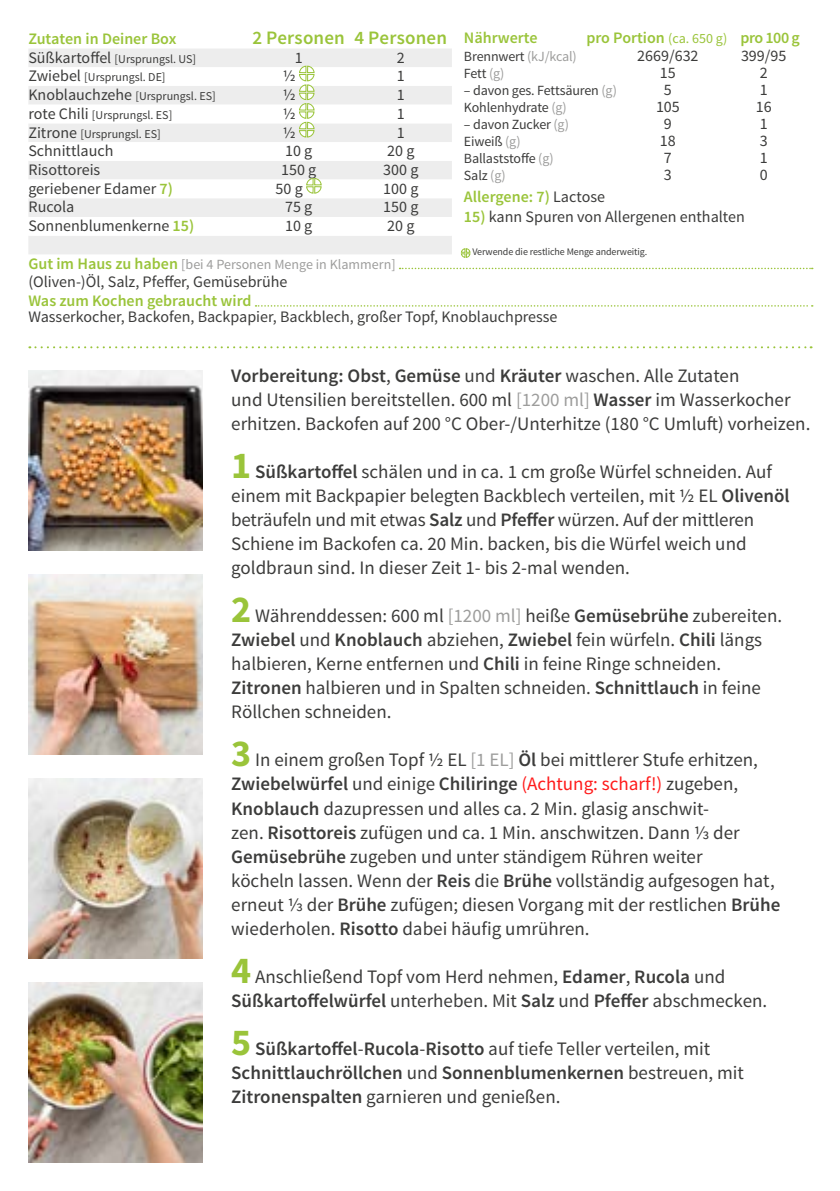
<style>
.page{position:relative;width:840px;height:1191px;background:#fff}
.page>*{position:absolute;margin:0;border:0;box-sizing:border-box;transform-origin:0 0}
.t1{font:19px/24px "Source Sans Pro";color:#3c3c3b}
.t2{font:600 19px/24px "Source Sans Pro";color:#3c3c3b}
.t3{font:600 19px "Source Sans Pro";letter-spacing:.01em;color:#9ac43a}
.t4{font:16px "Source Sans Pro";color:#3c3c3b}
.t5{font:600 16px "Source Sans Pro";color:#9ac43a}
.t6{font:14px "Source Sans Pro";letter-spacing:-.01em;color:#3c3c3b}
.t7{font:14px "Source Sans Pro";color:#9d9d9c}
.t8{font:12px "Source Sans Pro";color:#3c3c3b}
.t9{font:10px "Source Sans Pro";letter-spacing:-.01em;color:#3c3c3b}
.s1{font-size:16px}
.s2{font-weight:600;color:#9ac43a}
.s3{font-weight:400;font-size:14px}
.s4{color:#9d9d9c}
.s5{font-weight:400;color:#3c3c3b}
.s6{font-weight:600;font-size:16px;color:#9ac43a}
.s7{font-weight:600}
.s8{font-weight:700;font-size:38px;color:#9ac43a}
.s9{color:#ff1a1a}
.s10{font-weight:400}
</style>
<div class="page">
<svg style="left:460px;top:248px;width:11px;height:10px"></svg>
<svg style="left:399px;top:268px;width:413px;height:1px"></svg>
<svg style="left:255px;top:305px;width:557px;height:2px"></svg>
<div style="left:28px;top:49px;width:423px;height:205px;background:#ededed"></div>
<svg style="left:28px;top:67px;width:423px;height:169px"></svg>
<svg style="left:298px;top:65px;width:17px;height:73px"></svg>
<svg style="left:305px;top:177px;width:17px;height:17px"></svg>
<img style="left:28px;top:982px;width:175px;height:180px">
<img style="left:28px;top:778px;width:175px;height:180px">
<img style="left:28px;top:574px;width:175px;height:180px">
<img style="left:28px;top:370px;width:175px;height:180px">
<svg style="left:29px;top:346px;width:782px;height:2px"></svg>
<p class="t5" style="left:28px;top:29px;width:149px">Zutaten in Deiner Box</p>
<p class="t3" style="left:252px;top:26px;width:196px">2 Personen 4 Personen</p>
<p class="t8" style="left:28px;top:51px;width:169px"><span class="s1">Süßkartoffel</span> [Ursprungsl. US]</p>
<p class="t4" style="left:294px;top:47px;width:9px">1</p>
<p class="t4" style="left:396px;top:47px;width:9px">2</p>
<p class="t8" style="left:28px;top:70px;width:139px"><span class="s1">Zwiebel</span> [Ursprungsl. DE]</p>
<p class="t4" style="left:282px;top:66px;width:14px">½</p>
<p class="t4" style="left:396px;top:66px;width:9px">1</p>
<p class="t8" style="left:28px;top:89px;width:189px"><span class="s1">Knoblauchzehe</span> [Ursprungsl. ES]</p>
<p class="t4" style="left:282px;top:85px;width:14px">½</p>
<p class="t4" style="left:396px;top:85px;width:9px">1</p>
<p class="t8" style="left:28px;top:107px;width:145px"><span class="s1">rote Chili</span> [Ursprungsl. ES]</p>
<p class="t4" style="left:282px;top:104px;width:14px">½</p>
<p class="t4" style="left:396px;top:104px;width:9px">1</p>
<p class="t8" style="left:28px;top:126px;width:134px"><span class="s1">Zitrone</span> [Ursprungsl. ES]</p>
<p class="t4" style="left:282px;top:122px;width:14px">½</p>
<p class="t4" style="left:396px;top:122px;width:9px">1</p>
<p class="t4" style="left:28px;top:141px;width:87px">Schnittlauch</p>
<p class="t4" style="left:285px;top:141px;width:29px">10 g</p>
<p class="t4" style="left:387px;top:141px;width:29px">20 g</p>
<p class="t4" style="left:28px;top:160px;width:73px">Risottoreis</p>
<p class="t4" style="left:281px;top:160px;width:37px">150 g</p>
<p class="t4" style="left:383px;top:160px;width:37px">300 g</p>
<p class="t4" style="left:28px;top:178px;width:146px">geriebener Edamer <span class="s2">7)</span></p>
<p class="t4" style="left:275px;top:178px;width:29px">50 g</p>
<p class="t4" style="left:383px;top:178px;width:37px">100 g</p>
<p class="t4" style="left:28px;top:197px;width:47px">Rucola</p>
<p class="t4" style="left:285px;top:197px;width:29px">75 g</p>
<p class="t4" style="left:383px;top:197px;width:37px">150 g</p>
<p class="t4" style="left:28px;top:216px;width:167px">Sonnenblumenkerne <span class="s2">15)</span></p>
<p class="t4" style="left:285px;top:216px;width:29px">10 g</p>
<p class="t4" style="left:387px;top:216px;width:29px">20 g</p>
<p class="t5" style="left:463px;top:27px;width:75px">Nährwerte</p>
<p class="t5" style="left:586px;top:27px;width:215px">pro Portion <span class="s3">(ca. 650 g)</span> pro 100 g</p>
<p class="t6" style="left:463px;top:48px;width:114px">Brennwert <span class="s4">(kJ/kcal)</span></p>
<p class="t4" style="left:637px;top:46px;width:63px">2669/632</p>
<p class="t4" style="left:740px;top:46px;width:47px">399/95</p>
<p class="t6" style="left:463px;top:65px;width:42px">Fett <span class="s4">(g)</span></p>
<p class="t4" style="left:659px;top:63px;width:17px">15</p>
<p class="t4" style="left:759px;top:63px;width:9px">2</p>
<p class="t6" style="left:463px;top:82px;width:154px">– davon ges. Fettsäuren <span class="s4">(g)</span></p>
<p class="t4" style="left:663px;top:80px;width:9px">5</p>
<p class="t4" style="left:759px;top:80px;width:9px">1</p>
<p class="t6" style="left:463px;top:99px;width:104px">Kohlenhydrate <span class="s4">(g)</span></p>
<p class="t4" style="left:655px;top:97px;width:25px">105</p>
<p class="t4" style="left:755px;top:97px;width:17px">16</p>
<p class="t6" style="left:463px;top:116px;width:106px">– davon Zucker <span class="s4">(g)</span></p>
<p class="t4" style="left:663px;top:114px;width:9px">9</p>
<p class="t4" style="left:759px;top:114px;width:9px">1</p>
<p class="t6" style="left:463px;top:133px;width:58px">Eiweiß <span class="s4">(g)</span></p>
<p class="t4" style="left:659px;top:131px;width:17px">18</p>
<p class="t4" style="left:759px;top:131px;width:9px">3</p>
<p class="t6" style="left:463px;top:150px;width:91px">Ballaststoffe <span class="s4">(g)</span></p>
<p class="t4" style="left:663px;top:148px;width:9px">7</p>
<p class="t4" style="left:759px;top:148px;width:9px">1</p>
<p class="t6" style="left:463px;top:167px;width:43px">Salz <span class="s4">(g)</span></p>
<p class="t4" style="left:663px;top:165px;width:9px">3</p>
<p class="t4" style="left:759px;top:165px;width:9px">0</p>
<p class="t5" style="left:463px;top:187px;width:142px">Allergene: 7) <span class="s5">Lactose</span></p>
<p class="t4" style="left:463px;top:207px;width:282px"><span class="s2">15)</span> kann Spuren von Allergenen enthalten</p>
<p class="t9" style="left:472px;top:245px;width:176px">Verwende die restliche Menge anderweitig.</p>
<p class="t7" style="left:28px;top:255px;width:368px"><span class="s6">Gut im Haus zu haben</span> [bei 4 Personen Menge in Klammern]</p>
<p class="t5" style="left:28px;top:291px;width:224px">Was zum Kochen gebraucht wird</p>
<p class="t4" style="left:28px;top:272px;width:260px">(Oliven-)Öl, Salz, Pfeffer, Gemüsebrühe</p>
<p class="t4" style="left:28px;top:307px;width:530px">Wasserkocher, Backofen, Backpapier, Backblech, großer Topf, Knoblauchpresse</p>
<p class="t1" style="left:231px;top:364px;width:580px"><span class="s7">Vorbereitung: Obst</span>, <span class="s7">Gemüse</span> und <span class="s7">Kräuter</span> waschen. Alle Zutaten<br>und Utensilien bereitstellen. 600 ml <span class="s4">[1200 ml]</span> <span class="s7">Wasser</span> im Wasserkocher erhitzen. Backofen auf 200 °C Ober-/Unterhitze (180 °C Umluft) vorheizen.</p>
<p class="t1" style="left:231px;top:460px;width:559px"><span class="s8">1</span> <span class="s7">Süßkartoffel</span> schälen und in ca. 1 cm große Würfel schneiden. Auf einem mit Backpapier belegten Backblech verteilen, mit ½ EL <span class="s7">Olivenöl </span>beträufeln und mit etwas <span class="s7">Salz</span> und <span class="s7">Pfeffer</span> würzen. Auf der mittleren Schiene im Backofen ca. 20 Min. backen, bis die Würfel weich und goldbraun sind. In dieser Zeit 1- bis 2-mal wenden.</p>
<p class="t1" style="left:231px;top:604px;width:552px"><span class="s8">2</span> Währenddessen: 600 ml <span class="s4">[1200 ml]</span> heiße <span class="s7">Gemüsebrühe</span> zubereiten.<br><span class="s7">Zwiebel</span> und <span class="s7">Knoblauch</span> abziehen, <span class="s7">Zwiebel</span> fein würfeln. <span class="s7">Chili</span> längs halbieren, Kerne entfernen und <span class="s7">Chili</span> in feine Ringe schneiden.<br><span class="s7">Zitronen</span> halbieren und in Spalten schneiden. <span class="s7">Schnittlauch</span> in feine Röllchen schneiden.</p>
<p class="t1" style="left:231px;top:748px;width:550px"><span class="s8">3</span> In einem großen Topf ½ EL <span class="s4">[1 EL]</span> <span class="s7">Öl</span> bei mittlerer Stufe erhitzen, <span class="s7">Zwiebelwürfel</span> und einige <span class="s7">Chiliringe</span> <span class="s9">(Achtung: scharf!)</span> zugeben, <span class="s7">Knoblauch</span> dazupressen und alles ca. 2 Min. glasig anschwit-<br>zen. <span class="s7">Risottoreis</span> zufügen und ca. 1 Min. anschwitzen. Dann ⅓ der <span class="s7">Gemüsebrühe</span> zugeben und unter ständigem Rühren weiter<br>köcheln lassen. Wenn der <span class="s7">Reis</span> die <span class="s7">Brühe</span> vollständig aufgesogen hat, erneut ⅓ der <span class="s7">Brühe</span> zufügen; diesen Vorgang mit der restlichen <span class="s7">Brühe </span>wiederholen. <span class="s7">Risotto</span> dabei häufig umrühren.</p>
<p class="t1" style="left:231px;top:964px;width:537px"><span class="s8">4</span> Anschließend Topf vom Herd nehmen, <span class="s7">Edamer</span>, <span class="s7">Rucola</span> und<br><span class="s7">Süßkartoffelwürfel</span> unterheben. Mit <span class="s7">Salz</span> und <span class="s7">Pfeffer</span> abschmecken.</p>
<p class="t2" style="left:231px;top:1036px;width:514px"><span class="s8">5</span> Süßkartoffel<span class="s10">-</span>Rucola<span class="s10">-</span>Risotto <span class="s10">auf tiefe Teller verteilen, mit<br></span>Schnittlauchröllchen <span class="s10">und</span> Sonnenblumenkernen <span class="s10">bestreuen, mit<br></span>Zitronenspalten <span class="s10">garnieren und genießen.</span></p>
</div>
